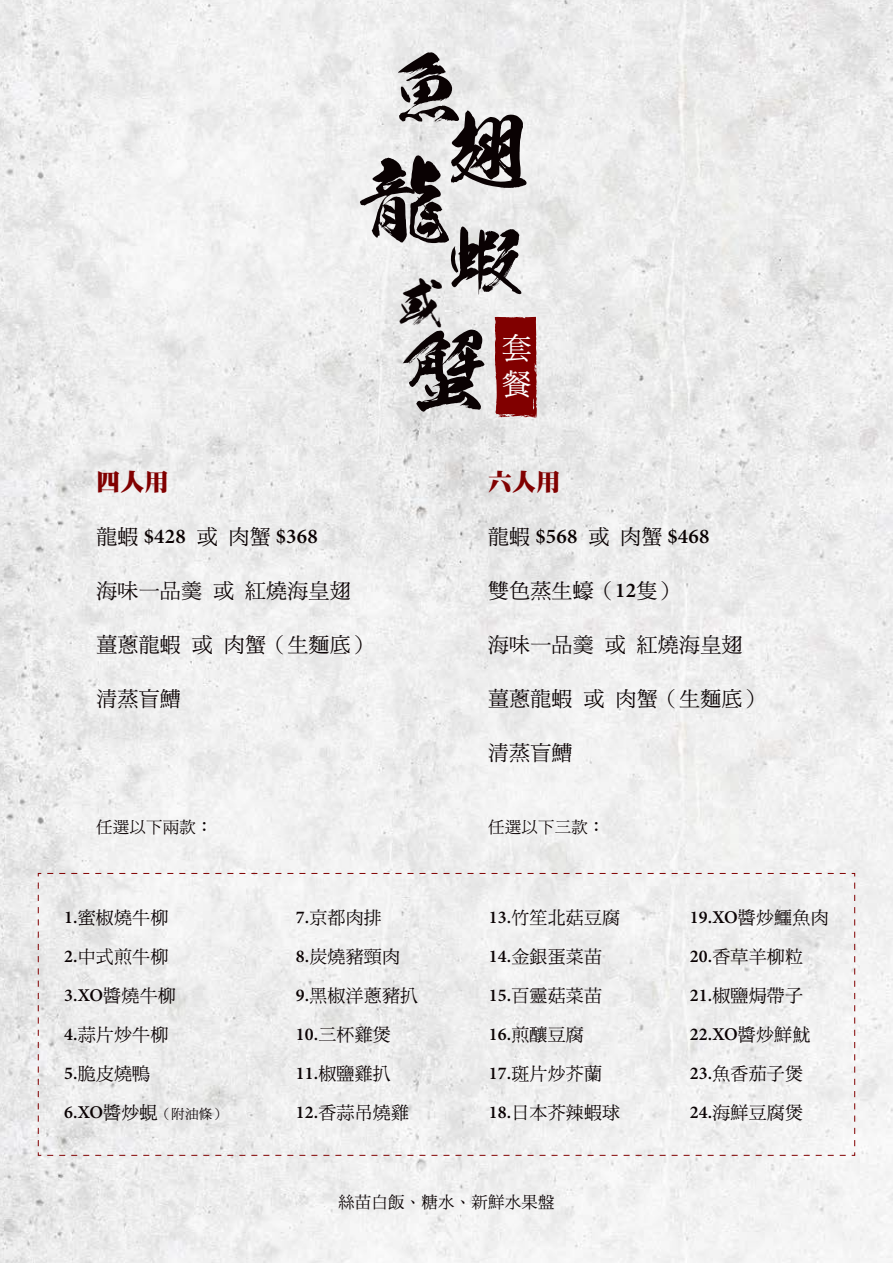
<style>
.page{position:relative;width:893px;height:1263px;background:#fff}
.page>*{position:absolute;margin:0;border:0;box-sizing:border-box;transform-origin:0 0}
.t1{font:88.5px "Kso Goryu New";color:#0a0203}
.t2{font:84px "Kso Goryu New";color:#0a0203}
.t3{font:78px "Kso Goryu New";color:#0a0203}
.t4{font:72px "Kso Goryu New";color:#0a0203}
.t5{font:70.5px "Kso Goryu New";color:#0a0203}
.t6{font:49.5px "Kso Goryu New";color:#0a0203}
.t7{font:30px/36px "DF Ming Md HK BF";color:#fff}
.t8{font:24px "DF Ming W12 WIN BF";letter-spacing:.01em;color:#810000}
.t9{font:21px "DF Ming Md HK BF";letter-spacing:.01em;color:#0a0203}
.t10{font:600 21px "Minion Pro";letter-spacing:.01em;color:#0a0203}
.t11{font:18px/39px "DF Ming Md HK BF";letter-spacing:.01em;color:#0a0203}
.t12{font:600 18px "Minion Pro";letter-spacing:-.025em;color:#0a0203}
.t13{font:16.5px "DF Ming Md HK BF";letter-spacing:.01em;color:#0a0203}
.t14{font:13.5px "DF Ming Md HK BF";color:#0a0203}
.s1{font-family:"DF Ming Md HK BF";font-weight:400}
.s2{font-family:"Minion Pro";font-weight:600}
.s3{font-family:"Minion Pro";font-weight:600;font-size:18px}
.s4{font-size:18px}
</style>
<div class="page">
<img style="left:0;top:0;width:893px;height:1263px">
<svg style="left:495px;top:317px;width:42px;height:101px"></svg>
<svg style="left:38px;top:873px;width:817px;height:283px"></svg>
<h3 class="t5" style="left:391px;top:48px;width:72px">魚</h3>
<h3 class="t3" style="left:451px;top:105px;width:79px">翅</h3>
<h1 class="t1" style="left:364px;top:150px;width:90px">龍</h1>
<h3 class="t6" style="left:396px;top:274px;width:51px">或</h3>
<h3 class="t4" style="left:450px;top:219px;width:73px">蝦</h3>
<h2 class="t2" style="left:402px;top:323px;width:85px">蟹</h2>
<h3 class="t7" style="left:502px;top:330px;width:31px">套餐</h3>
<h3 class="t8" style="left:96px;top:470px;width:74px">四人用</h3>
<p class="t10" style="left:96px;top:522px;width:223px"><span class="s1">龍蝦</span> $428 <span class="s1">或 肉蟹</span> $368</p>
<p class="t9" style="left:96px;top:580px;width:256px">海味一品羹 或 紅燒海皇翅</p>
<p class="t9" style="left:96px;top:634px;width:277px">薑蔥龍蝦 或 肉蟹（生麵底）</p>
<p class="t9" style="left:96px;top:688px;width:86px">清蒸盲鰽</p>
<h3 class="t8" style="left:488px;top:470px;width:74px">六人用</h3>
<p class="t10" style="left:488px;top:522px;width:223px"><span class="s1">龍蝦</span> $568 <span class="s1">或 肉蟹</span> $468</p>
<p class="t9" style="left:488px;top:580px;width:192px">雙色蒸生蠔（<span class="s2">12</span>隻）</p>
<p class="t9" style="left:488px;top:634px;width:256px">海味一品羹 或 紅燒海皇翅</p>
<p class="t9" style="left:488px;top:688px;width:277px">薑蔥龍蝦 或 肉蟹（生麵底）</p>
<p class="t9" style="left:488px;top:742px;width:86px">清蒸盲鰽</p>
<p class="t13" style="left:96px;top:819px;width:118px">任選以下兩款：</p>
<p class="t13" style="left:488px;top:819px;width:118px">任選以下三款：</p>
<p class="t11" style="left:64px;top:898px;width:106px"><span class="s2">1.</span>蜜椒燒牛柳<br><span class="s2">2.</span>中式煎牛柳</p>
<p class="t12" style="left:64px;top:983px;width:113px">3.XO<span class="s1">醬燒牛柳</span></p>
<p class="t11" style="left:64px;top:1015px;width:106px"><span class="s2">4.</span>蒜片炒牛柳<br><span class="s2">5.</span>脆皮燒鴨</p>
<p class="t14" style="left:64px;top:1107px;width:163px"><span class="s3">6.XO</span><span class="s4">醬炒蜆</span>（附油條）</p>
<p class="t11" style="left:296px;top:898px;width:124px"><span class="s2">7.</span>京都肉排<br><span class="s2">8.</span>炭燒豬頸肉<br><span class="s2">9.</span>黑椒洋蔥豬扒<br><span class="s2">10.</span>三杯雞煲<br><span class="s2">11.</span>椒鹽雞扒<br><span class="s2">12.</span>香蒜吊燒雞</p>
<p class="t11" style="left:489px;top:898px;width:133px"><span class="s2">13.</span>竹笙北菇豆腐<br><span class="s2">14.</span>金銀蛋菜苗<br><span class="s2">15.</span>百靈菇菜苗<br><span class="s2">16.</span>煎釀豆腐<br><span class="s2">17.</span>斑片炒芥蘭<br><span class="s2">18.</span>日本芥辣蝦球</p>
<p class="t12" style="left:690px;top:905px;width:140px">19.XO<span class="s1">醬炒鱷魚肉</span></p>
<p class="t11" style="left:690px;top:937px;width:115px"><span class="s2">20.</span>香草羊柳粒<br><span class="s2">21.</span>椒鹽焗帶子</p>
<p class="t12" style="left:690px;top:1022px;width:122px">22.XO<span class="s1">醬炒鮮魷</span></p>
<p class="t11" style="left:690px;top:1054px;width:115px"><span class="s2">23.</span>魚香茄子煲<br><span class="s2">24.</span>海鮮豆腐煲</p>
<p class="t13" style="left:338px;top:1194px;width:218px">絲苗白飯、糖水、新鮮水果盤</p>
</div>
